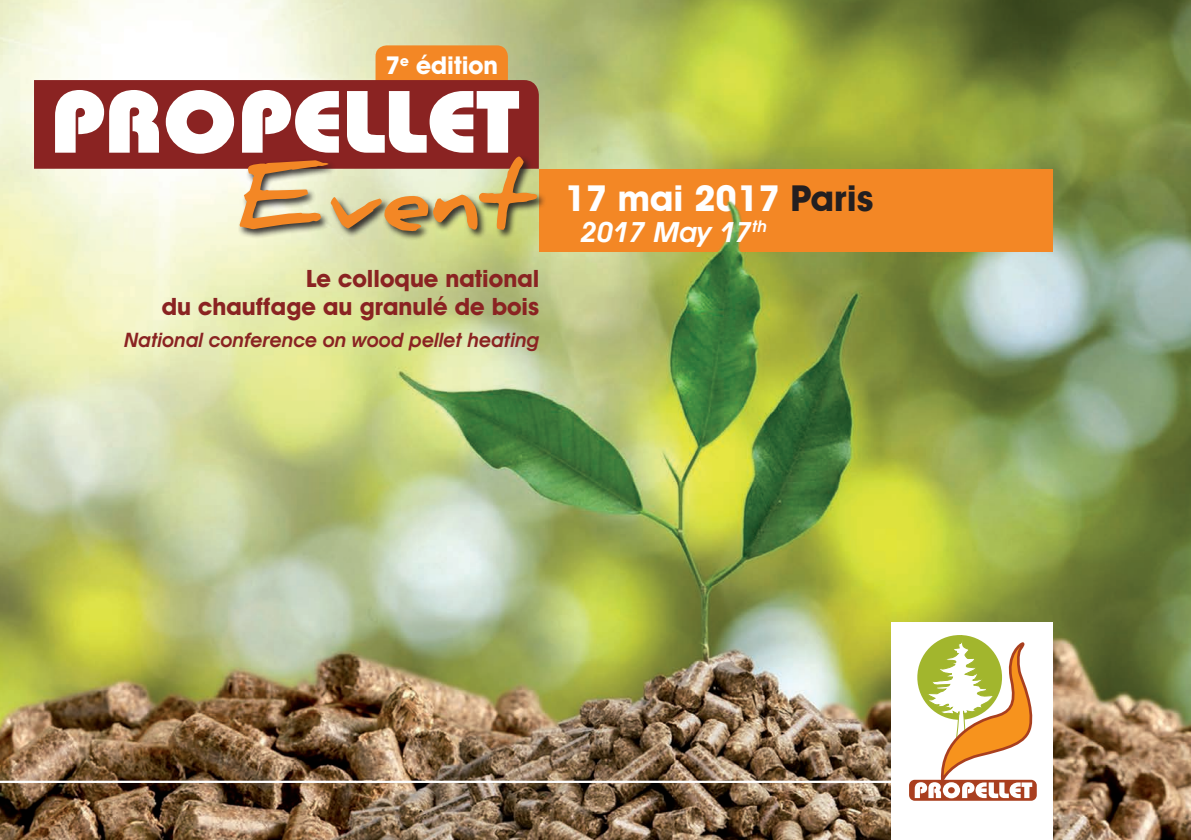
<style>
.page{position:relative;width:1191px;height:840px;background:#fff}
.page>*{position:absolute;margin:0;border:0;box-sizing:border-box;transform-origin:0 0}
.t1{font:700 92.4px "Daniel";color:#f38725}
.t2{font:700 36px "Avant Garde IT Cby BT";color:#fff}
.t3{font:italic 600 28px "Avant Garde IT Cby BT";color:#fff}
.t4{font:700 24.6px "Avant Garde IT Cby BT";color:#fff}
.t5{font:700 24px/28px "Avant Garde IT Cby BT";color:#8a2322;text-align:right}
.t6{font:italic 600 20px "Avant Garde IT Cby BT";color:#8a2322}
.s1{color:#231f20}
</style>
<div class="page">
<img style="left:0;top:0;width:1191px;height:839px">
<div style="left:539px;top:169px;width:513px;height:82px;background:#f38725"></div>
<div style="left:375px;top:45px;width:133px;height:54px;background:#f38725;border-radius:11px"></div>
<div style="left:34px;top:80px;width:505px;height:89px;background:#8a2322"></div>
<svg style="left:55px;top:90px;width:104px;height:63px"></svg>
<svg style="left:166px;top:90px;width:68px;height:64px"></svg>
<svg style="left:242px;top:90px;width:97px;height:63px"></svg>
<svg style="left:347px;top:91px;width:172px;height:62px"></svg>
<div style="left:238px;top:155px;width:308px;height:86px;background:#231f20;opacity:.9"></div>
<div style="left:891px;top:621px;width:161px;height:218px;background:#fff"></div>
<svg style="left:909px;top:779px;width:127px;height:21px"></svg>
<svg style="left:914px;top:635px;width:122px;height:162px"></svg>
<hr style="left:0;top:780px;width:891px;height:2px;background:#fff">
<p class="t4" style="left:385px;top:50px;width:114px">7<sup>e</sup> édition</p>
<p class="t1" style="left:237px;top:143px;width:294px">Event</p>
<p class="t5" style="left:162px;top:264px;width:379px">Le colloque national<br>du chauffage au granulé de bois</p>
<p class="t6" style="left:124px;top:327px;width:416px">National conference on wood pellet heating</p>
<p class="t2" style="left:564px;top:176px;width:311px">17 mai 2017 <span class="s1">Paris</span></p>
<p class="t3" style="left:581px;top:215px;width:188px">2017 May 17<sup>th</sup></p>
</div>
